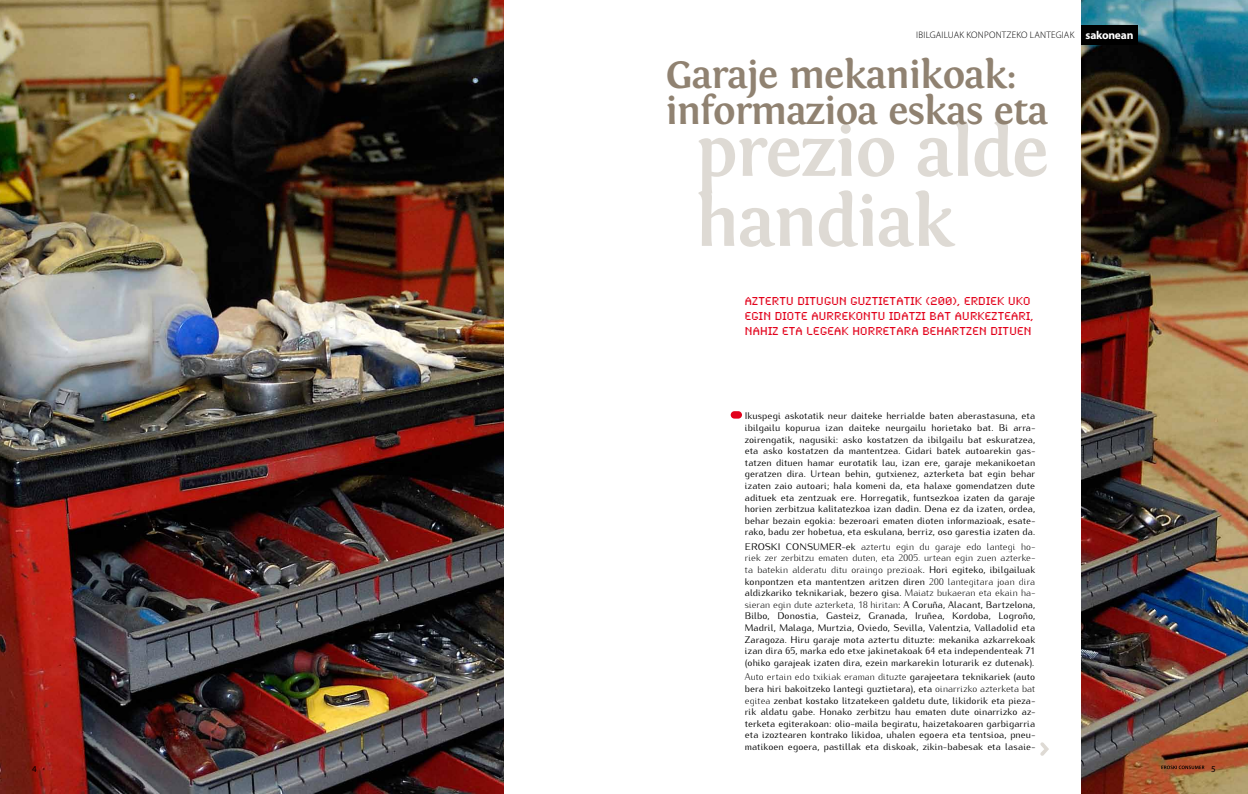
<style>
.page{position:relative;width:1248px;height:794px;background:#fff}
.page>*{position:absolute;margin:0;border:0;box-sizing:border-box;transform-origin:0 0}
.t1{font:700 73px/70px "Fontin";letter-spacing:-.02em;color:#dedad4}
.t2{font:700 40px/36px "Fontin";letter-spacing:-.02em;color:#908271}
.t3{font:12px/15px "Synchro Plain";letter-spacing:.02em;color:#e2001a}
.t4{font:700 11.5px "Myriad Pro";letter-spacing:-.02em;color:#fff}
.t5{font:9.6px/11.6px "Kurier";letter-spacing:.01em;color:#000;text-align:justify}
.t6{font:300 9.5px "Myriad Pro";letter-spacing:.02em;color:#000}
.t7{font:9px "Myriad Pro";color:#000}
.s1{font-weight:400}
.s2{font-weight:300}
</style>
<div class="page">
<img style="left:1081px;top:0;width:166px;height:794px">
<svg style="left:1161px;top:765px;width:43px;height:4px"></svg>
<img style="left:0;top:0;width:503px;height:794px">
<svg style="left:1040px;top:742px;width:8px;height:13px"></svg>
<div style="left:730px;top:411px;width:12px;height:7px;background:#e2001a;border-radius:4px"></div>
<div style="left:1080px;top:25px;width:57px;height:19px;background:#000"></div>
<p class="t6" style="left:916px;top:30px;width:160px">IBILGAILUAK KONPONTZEKO LANTEGIAK</p>
<h2 class="t2" style="left:665px;top:57px;width:384px">Garaje mekanikoak: informazioa eskas eta</h2>
<h1 class="t1" style="left:695px;top:116px;width:355px">prezio alde handiak</h1>
<p class="t4" style="left:1087px;top:28px;width:37px"><span class="s1">a</span>fondo</p>
<p class="t4" style="left:1085px;top:29px;width:49px">sakonean</p>
<p class="t3" style="left:744px;top:294px;width:290px">AZTERTU DITUGUN GUZTIETATIK (200), ERDIEK UKO<br>EGIN DIOTE AURREKONTU IDATZI BAT AURKEZTEARI,<br>NAHIZ ETA LEGEAK HORRETARA BEHARTZEN DITUEN</p>
<p class="t5" style="left:744px;top:409px;width:292px">Ikuspegi askotatik neur daiteke herrialde baten aberastasuna, eta ibilgailu kopurua izan daiteke neurgailu horietako bat. Bi arra&shy;zoirengatik, nagusiki: asko kostatzen da ibilgailu bat eskuratzea, eta asko kostatzen da mantentzea. Gidari batek autoarekin gas&shy;tatzen dituen hamar eurotatik lau, izan ere, garaje mekanikoetan geratzen dira. Urtean behin, gutxienez, azterketa bat egin behar izaten zaio autoari; hala komeni da, eta halaxe gomendatzen dute adituek eta zentzuak ere. Horregatik, funtsezkoa izaten da garaje horien zerbitzua kalitatezkoa izan dadin. Dena ez da izaten, ordea, behar bezain egokia: bezeroari ematen dioten informazioak, esate&shy;rako, badu zer hobetua, eta eskulana, berriz, oso garestia izaten da.</p>
<p class="t5" style="left:744px;top:540px;width:292px">EROSKI CONSUMER-ek <span class="s2">aztertu egin du garaje edo lantegi ho&shy;riek zer zerbitzu ematen duten, eta 2005. urtean egin zuen azterke&shy;ta batekin alderatu ditu oraingo prezioak</span>. Hori egiteko, ibilgailuak konpontzen eta mantentzen aritzen diren <span class="s2">200 lantegitara joan dira </span>aldizkariko teknikariak, bezero gisa. <span class="s2">Maiatz bukaeran eta ekain ha&shy;sieran egin dute azterketa, 18 hiritan</span>: A Coruña, Alacant, Bartzelona, Bilbo, Donostia, Gasteiz, Granada, Iruñea, Kordoba, Logroño, Madril, Malaga, Murtzia, Oviedo, Sevilla, Valentzia, Valladolid eta Zaragoza. Hiru garaje mota aztertu dituzte: mekanika azkarrekoak izan dira 65, marka edo etxe jakinetakoak 64 eta independenteak 71 (ohiko garajeak izaten dira, ezein markarekin loturarik ez dutenak).</p>
<p class="t5" style="left:744px;top:670px;width:292px"><span class="s2">Auto ertain edo txikiak eraman dituzte</span> garajeetara teknikariek (auto bera hiri bakoitzeko lantegi guztietara), eta <span class="s2">oinarrizko azterketa bat egitea</span> zenbat kostako litzatekeen galdetu dute, likidorik eta pieza&shy;rik aldatu gabe. Honako zerbitzu hau ematen dute oinarrizko az&shy;terketa egiterakoan: olio-maila begiratu, haizetakoaren garbigarria eta izoztearen kontrako likidoa, uhalen egoera eta tentsioa, pneu&shy;matikoen egoera, pastillak eta diskoak, zikin-babesak eta lasaie-</p>
<p class="t7" style="left:32px;top:763px;width:6px">4</p>
<p class="t7" style="left:1210px;top:763px;width:6px">5</p>
</div>
